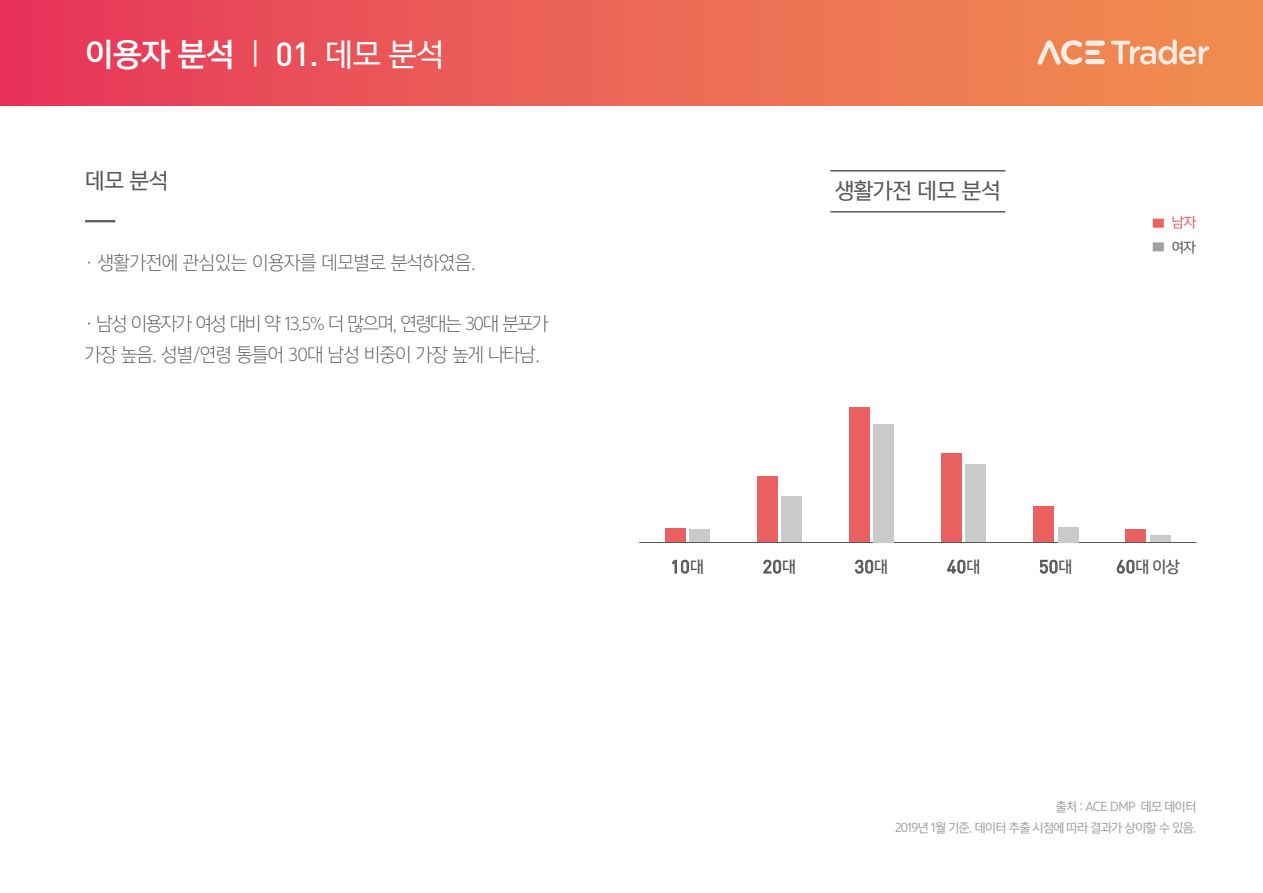
<style>
.page{position:relative;width:1263px;height:893px;background:#fff}
.page>*{position:absolute;margin:0;border:0;box-sizing:border-box;transform-origin:0 0}
.t1{font:30px "Yoon Gothic Pro 770";color:#fff}
.t2{font:21px "Yoon Gothic Pro 750";letter-spacing:-.02em;color:#595757}
.t3{font:18.75px/30.8px "Yoon Gothic Pro 720";letter-spacing:-.06em;color:#595757}
.t4{font:18.75px "Yoon Gothic Pro 720";color:#595757}
.t5{font:18px "DIN Pro";letter-spacing:.02em;color:#595757}
.t6{font:15px "Yoon Gothic Pro 760";color:#595757}
.t7{font:13.5px "Yoon Gothic Pro 750";color:#eb6161}
.t8{font:13.5px "Yoon Gothic Pro 750";color:#595757}
.t9{font:12px/21px "Yoon Gothic Pro 750";letter-spacing:-.05em;color:#9fa0a0;text-align:right}
.s1{font-family:"Yoon Gothic Pro 740";font-size:28.8px}
.s2{font-family:"DIN Pro";font-weight:500;font-size:33px}
.s3{font-family:"Yoon Gothic Pro 750"}
.s4{font-family:"Yoon Gothic Pro 760";font-size:15px}
.s5{font-family:"DIN Pro";font-size:18px}
</style>
<div class="page">
<div style="left:0;top:0;width:1263px;height:105px;background:linear-gradient(to right,#e7385b,#f19350)"></div>
<svg style="left:1111px;top:40px;width:98px;height:25px;background:#f4ad87"></svg>
<div style="left:1085px;top:50px;width:15px;height:5px;background:#fcece4;border-radius:3px"></div>
<div style="left:1085px;top:41px;width:20px;height:5px;background:#fcece4;border-radius:3px"></div>
<div style="left:1085px;top:59px;width:20px;height:5px;background:#fcece4;border-radius:3px"></div>
<svg style="left:1037px;top:40px;width:45px;height:25px"></svg>
<hr style="left:830px;top:211px;width:175px;height:2px;background:#595757">
<hr style="left:830px;top:170px;width:175px;height:2px;background:#595757">
<hr style="left:85px;top:220px;width:30px;height:2px;background:#595757">
<div style="left:1153px;top:219px;width:11px;height:9px;background:#eb6161"></div>
<div style="left:1153px;top:242px;width:11px;height:9px;background:#9fa0a0"></div>
<hr style="left:639px;top:542px;width:557px;height:1px;background:#595757">
<svg style="left:672px;top:560px;width:17px;height:14px"></svg>
<svg style="left:763px;top:560px;width:18px;height:14px"></svg>
<svg style="left:855px;top:560px;width:18px;height:14px"></svg>
<svg style="left:947px;top:560px;width:18px;height:14px"></svg>
<svg style="left:1040px;top:560px;width:17px;height:14px"></svg>
<svg style="left:1117px;top:560px;width:17px;height:14px"></svg>
<div style="left:689px;top:530px;width:21px;height:12px;background:#c9caca"></div>
<div style="left:781px;top:496px;width:21px;height:46px;background:#c9caca"></div>
<div style="left:757px;top:477px;width:20px;height:65px;background:#eb6161"></div>
<div style="left:873px;top:424px;width:21px;height:118px;background:#c9caca"></div>
<div style="left:849px;top:407px;width:21px;height:135px;background:#eb6161"></div>
<div style="left:966px;top:464px;width:20px;height:78px;background:#c9caca"></div>
<div style="left:941px;top:453px;width:21px;height:89px;background:#eb6161"></div>
<div style="left:1058px;top:527px;width:20px;height:15px;background:#c9caca"></div>
<div style="left:1033px;top:506px;width:21px;height:36px;background:#eb6161"></div>
<div style="left:1150px;top:535px;width:20px;height:7px;background:#c9caca"></div>
<div style="left:1126px;top:529px;width:20px;height:13px;background:#eb6161"></div>
<div style="left:665px;top:529px;width:21px;height:13px;background:#eb6161"></div>
<h1 class="t1" style="left:85px;top:32px;width:361px">이용자 분석 <span class="s1">ㅣ</span> <span class="s2">01.</span> <span class="s3">데모 분석</span></h1>
<p class="t2" style="left:85px;top:167px;width:85px">데모 분석</p>
<p class="t4" style="left:85px;top:251px;width:392px">· 생활가전에 관심있는 이용자를 데모별로 분석하였음.</p>
<p class="t3" style="left:85px;top:308px;width:465px">· 남성 이용자가 여성 대비 약 13.5% 더 많으며, 연령대는 30대 분포가 가장 높음. 성별/연령 통틀어 30대 남성 비중이 가장 높게 나타남.</p>
<p class="t2" style="left:835px;top:177px;width:168px">생활가전 데모 분석</p>
<p class="t7" style="left:1172px;top:213px;width:26px">남자</p>
<p class="t8" style="left:1172px;top:238px;width:26px">여자</p>
<p class="t5" style="left:670px;top:554px;width:35px">10<span class="s4">대</span></p>
<p class="t5" style="left:763px;top:554px;width:35px">20<span class="s4">대</span></p>
<p class="t5" style="left:855px;top:554px;width:35px">30<span class="s4">대</span></p>
<p class="t5" style="left:947px;top:554px;width:35px">40<span class="s4">대</span></p>
<p class="t5" style="left:1039px;top:554px;width:35px">50<span class="s4">대</span></p>
<p class="t6" style="left:1116px;top:556px;width:66px"><span class="s5">60</span>대 이상</p>
<p class="t9" style="left:895px;top:796px;width:303px">출처 : ACE DMP 데모 데이터<br>2019년 1월 기준. 데이터 추출 시점에 따라 결과가 상이할 수 있음.</p>
</div>
